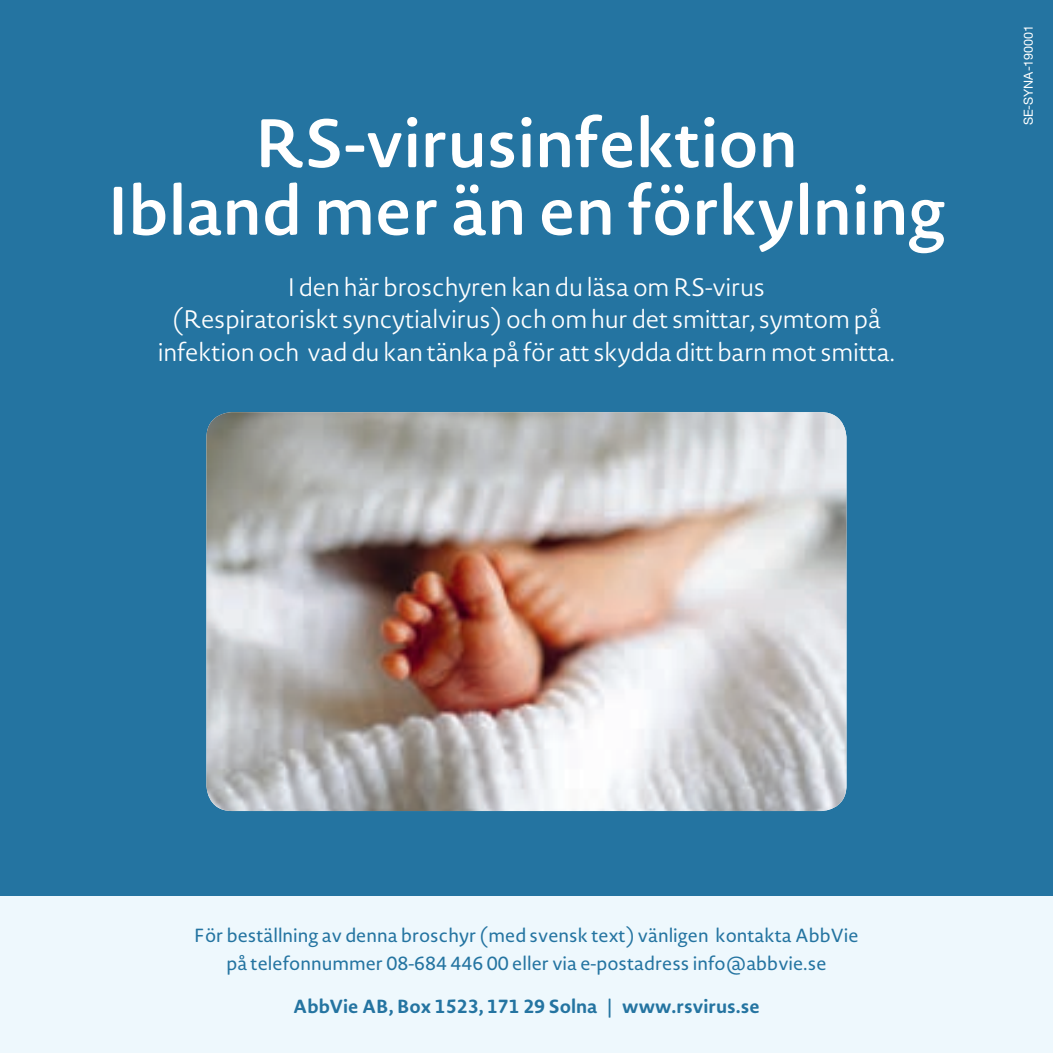
<style>
.page{position:relative;width:1053px;height:1053px;background:#fff}
.page>*{position:absolute;margin:0;border:0;box-sizing:border-box;transform-origin:0 0}
.t1{font:600 67.5px/67.5px "Novel Sans Rd Pro";color:#fff;text-align:center}
.t2{font:300 25px/32.5px "Novel Sans Rd Pro";letter-spacing:-.01em;color:#fff;text-align:center}
.t3{font:18.75px/27.5px "Novel Sans Rd Pro";color:#2474a1;text-align:center}
.t4{font:700 18.75px "Novel Sans Rd Pro";color:#2474a1}
.t5{font:12.5px "Helvetica Neue LT Std";color:#fff}
</style>
<div class="page">
<div style="left:0;top:0;width:1052px;height:896px;background:#2474a1"></div>
<div style="left:0;top:896px;width:1052px;height:156px;background:#eef8fd"></div>
<img style="left:206px;top:412px;width:640px;height:399px">
<h1 class="t1" style="left:107px;top:108px;width:839px">RS-virusinfektion<br>Ibland mer än en förkylning</h1>
<p class="t2" style="left:158px;top:270px;width:739px">I den här broschyren kan du läsa om RS-virus<br>(Respiratoriskt syncytialvirus) och om hur det smittar, symtom på infektion och vad du kan tänka på för att skydda ditt barn mot smitta.</p>
<p class="t5" style="left:1020px;top:125px;width:102px;rotate:-90deg">SE-SYNA-190001</p>
<p class="t3" style="left:194px;top:921px;width:665px">För beställning av denna broschyr (med svensk text) vänligen kontakta AbbVie på telefonnummer 08-684 446 00 eller via e-postadress info@abbvie.se</p>
<p class="t4" style="left:293px;top:991px;width:468px">AbbVie AB, Box 1523, 171 29 Solna | www.rsvirus.se</p>
</div>
